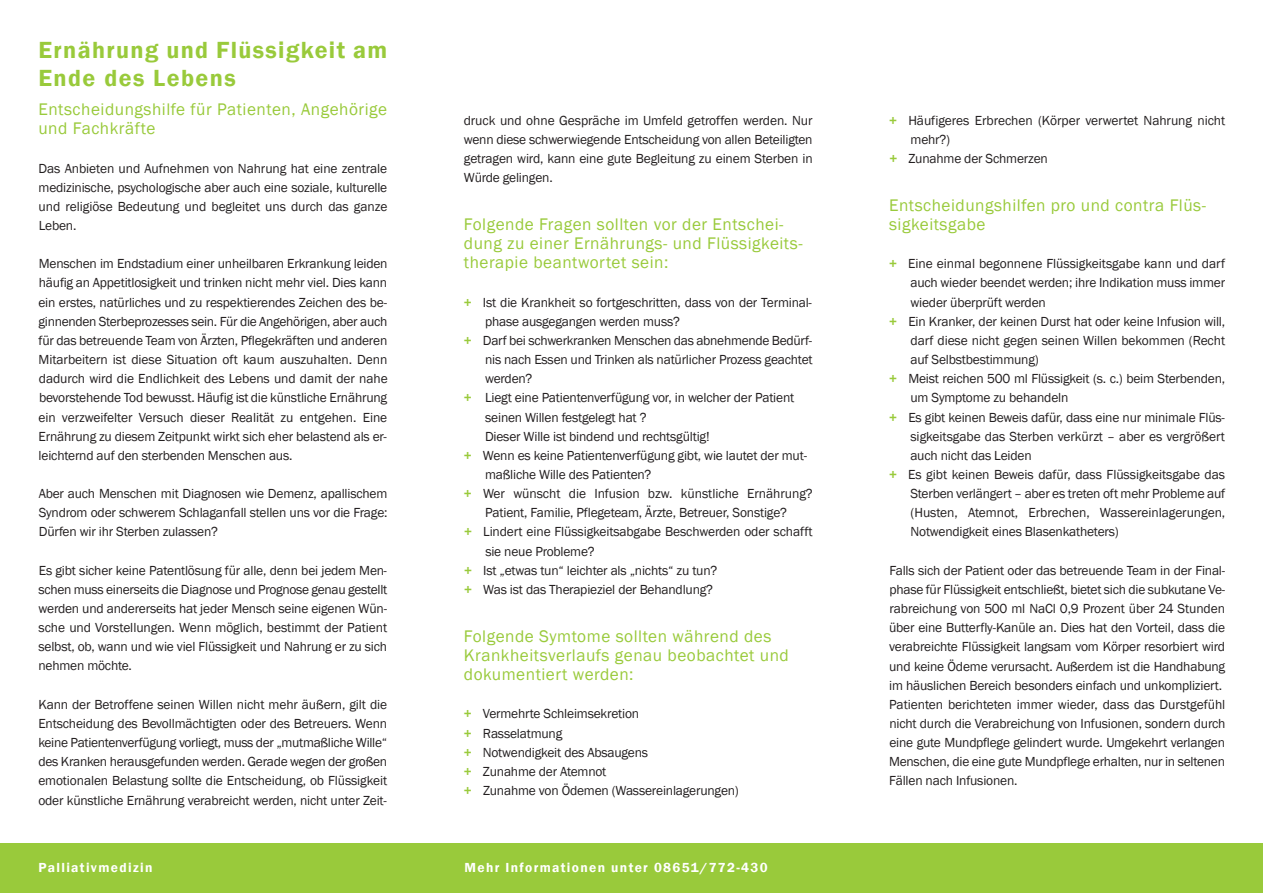
<style>
.page{position:relative;width:1263px;height:893px;background:#fff}
.page>*{position:absolute;margin:0;border:0;box-sizing:border-box;transform-origin:0 0}
.t1{font:600 24px/28.7px "Franklin Gothic";letter-spacing:.055em;color:#99ca3b}
.t2{font:17.25px/19.2px "Franklin Gothic";letter-spacing:.03em;color:#99ca3b}
.t3{font:13.5px/19.2px "Franklin Gothic";letter-spacing:-.015em;color:#231f20;text-align:justify}
.t4{font:600 13.5px "Franklin Gothic";letter-spacing:.1em;color:#fff}
.s1{font-weight:600;color:#99ca3b}
</style>
<div class="page">
<div style="left:0;top:842px;width:1263px;height:50px;background:#99ca3b"></div>
<h1 class="t1" style="left:38px;top:35px;width:350px">ernährung und flüssigkeit am ende des Lebens</h1>
<p class="t2" style="left:38px;top:99px;width:350px">Entscheidungshilfe für Patienten, Angehörige und Fachkräfte</p>
<p class="t3" style="left:38px;top:158px;width:351px">Das Anbieten und Aufnehmen von Nahrung hat eine zentrale medizinische, psychologische aber auch eine soziale, kulturelle und religiöse Bedeutung und begleitet uns durch das ganze Leben.</p>
<p class="t3" style="left:38px;top:254px;width:351px">Menschen im Endstadium einer unheilbaren Erkrankung leiden häufig an Appetitlosigkeit und trinken nicht mehr viel. Dies kann ein erstes, natürliches und zu respektierendes Zeichen des be&shy;ginnenden Sterbeprozesses sein. Für die Angehörigen, aber auch für das betreuende Team von Ärzten, Pflegekräften und anderen Mitarbeitern ist diese Situation oft kaum auszuhalten. Denn dadurch wird die Endlichkeit des Lebens und damit der nahe bevorstehende Tod bewusst. Häufig ist die künstliche Ernährung ein verzweifelter Versuch dieser Realität zu entgehen. Eine Ernährung zu diesem Zeitpunkt wirkt sich eher belastend als er&shy;leichternd auf den sterbenden Menschen aus.</p>
<p class="t3" style="left:39px;top:483px;width:350px">Aber auch Menschen mit Diagnosen wie Demenz, apallischem Syndrom oder schwerem Schlaganfall stellen uns vor die Frage:<br>Dürfen wir ihr Sterben zulassen?</p>
<p class="t3" style="left:38px;top:560px;width:350px">Es gibt sicher keine Patentlösung für alle, denn bei jedem Men&shy;schen muss einerseits die Diagnose und Prognose genau gestellt werden und andererseits hat jeder Mensch seine eigenen Wün&shy;sche und Vorstellungen. Wenn möglich, bestimmt der Patient selbst, ob, wann und wie viel Flüssigkeit und Nahrung er zu sich nehmen möchte.</p>
<p class="t3" style="left:38px;top:694px;width:350px">Kann der Betroffene seinen Willen nicht mehr äußern, gilt die Entscheidung des Bevollmächtigten oder des Betreuers. Wenn keine Patientenverfügung vorliegt, muss der „mutmaßliche Wille“ des Kranken herausgefunden werden. Gerade wegen der großen emotionalen Belastung sollte die Entscheidung, ob Flüssigkeit oder künstliche Ernährung verabreicht werden, nicht unter Zeit-</p>
<p class="t3" style="left:464px;top:110px;width:350px">druck und ohne Gespräche im Umfeld getroffen werden. Nur wenn diese schwerwiegende Entscheidung von allen Beteiligten getragen wird, kann eine gute Begleitung zu einem Sterben in Würde gelingen.</p>
<p class="t2" style="left:464px;top:214px;width:340px">Folgende Fragen sollten vor der Entschei&shy;dung zu einer Ernährungs- und Flüssigkeits&shy;therapie beantwortet sein:</p>
<p class="t3" style="left:464px;top:292px;width:350px"><span class="s1">+</span> Ist die Krankheit so fortgeschritten, dass von der Terminal-</p>
<p class="t3" style="left:485px;top:311px;width:196px">phase ausgegangen werden muss?</p>
<p class="t3" style="left:464px;top:330px;width:350px"><span class="s1">+</span> Darf bei schwerkranken Menschen das abnehmende Bedürf-</p>
<p class="t3" style="left:485px;top:349px;width:329px">nis nach Essen und Trinken als natürlicher Prozess geachtet</p>
<p class="t3" style="left:485px;top:369px;width:49px">werden?</p>
<p class="t3" style="left:464px;top:388px;width:332px"><span class="s1">+</span> Liegt eine Patientenverfügung vor, in welcher der Patient</p>
<p class="t3" style="left:485px;top:407px;width:163px">seinen Willen festgelegt hat ?</p>
<p class="t3" style="left:485px;top:426px;width:226px">Dieser Wille ist bindend und rechtsgültig!</p>
<p class="t3" style="left:464px;top:445px;width:345px"><span class="s1">+</span> Wenn es keine Patientenverfügung gibt, wie lautet der mut-</p>
<p class="t3" style="left:485px;top:464px;width:168px">maßliche Wille des Patienten?</p>
<p class="t3" style="left:464px;top:483px;width:350px"><span class="s1">+</span> Wer wünscht die Infusion bzw. künstliche Ernährung?</p>
<p class="t3" style="left:485px;top:502px;width:303px">Patient, Familie, Pflegeteam, Ärzte, Betreuer, Sonstige?</p>
<p class="t3" style="left:464px;top:522px;width:350px"><span class="s1">+</span> Lindert eine Flüssigkeitsabgabe Beschwerden oder schafft</p>
<p class="t3" style="left:485px;top:541px;width:111px">sie neue Probleme?</p>
<p class="t3" style="left:464px;top:560px;width:255px"><span class="s1">+</span> Ist „etwas tun“ leichter als „nichts“ zu tun?</p>
<p class="t3" style="left:464px;top:579px;width:250px"><span class="s1">+</span> Was ist das Therapieziel der Behandlung?</p>
<p class="t2" style="left:464px;top:626px;width:327px">Folgende Symtome sollten während des<br>Krankheitsverlaufs genau beobachtet und dokumentiert werden:</p>
<p class="t3" style="left:464px;top:703px;width:277px;text-align:left"><span class="s1">+</span> Vermehrte Schleimsekretion<br><span class="s1">+</span> Rasselatmung<br><span class="s1">+</span> Notwendigkeit des Absaugens<br><span class="s1">+</span> Zunahme der Atemnot<br><span class="s1">+</span> Zunahme von Ödemen (Wassereinlagerungen)</p>
<p class="t4" style="left:38px;top:859px;width:116px">Palliativmedizin</p>
<p class="t4" style="left:464px;top:859px;width:305px">Mehr Informationen unter 08651/772-430</p>
<p class="t3" style="left:889px;top:110px;width:338px"><span class="s1">+</span> Häufigeres Erbrechen (Körper verwertet Nahrung nicht</p>
<p class="t3" style="left:910px;top:129px;width:41px">mehr?)</p>
<p class="t3" style="left:889px;top:148px;width:160px"><span class="s1">+</span> Zunahme der Schmerzen</p>
<p class="t2" style="left:889px;top:195px;width:319px">Entscheidungshilfen pro und contra Flüs&shy;sigkeitsgabe</p>
<p class="t3" style="left:889px;top:254px;width:337px"><span class="s1">+</span> Eine einmal begonnene Flüssigkeitsgabe kann und darf</p>
<p class="t3" style="left:910px;top:273px;width:316px">auch wieder beendet werden; ihre Indikation muss immer</p>
<p class="t3" style="left:910px;top:292px;width:137px">wieder überprüft werden</p>
<p class="t3" style="left:889px;top:311px;width:337px"><span class="s1">+</span> Ein Kranker, der keinen Durst hat oder keine Infusion will,</p>
<p class="t3" style="left:910px;top:330px;width:316px">darf diese nicht gegen seinen Willen bekommen (Recht</p>
<p class="t3" style="left:910px;top:349px;width:130px">auf Selbstbestimmung)</p>
<p class="t3" style="left:889px;top:369px;width:337px"><span class="s1">+</span> Meist reichen 500 ml Flüssigkeit (s. c.) beim Sterbenden,</p>
<p class="t3" style="left:910px;top:388px;width:159px">um Symptome zu behandeln</p>
<p class="t3" style="left:889px;top:407px;width:337px"><span class="s1">+</span> Es gibt keinen Beweis dafür, dass eine nur minimale Flüs-</p>
<p class="t3" style="left:910px;top:426px;width:316px">sigkeitsgabe das Sterben verkürzt – aber es vergrößert</p>
<p class="t3" style="left:910px;top:445px;width:123px">auch nicht das Leiden</p>
<p class="t3" style="left:889px;top:464px;width:338px"><span class="s1">+</span> Es gibt keinen Beweis dafür, dass Flüssigkeitsgabe das</p>
<p class="t3" style="left:910px;top:483px;width:316px">Sterben verlängert – aber es treten oft mehr Probleme auf</p>
<p class="t3" style="left:910px;top:502px;width:316px">(Husten, Atemnot, Erbrechen, Wassereinlagerungen,</p>
<p class="t3" style="left:910px;top:522px;width:210px">Notwendigkeit eines Blasenkatheters)</p>
<p class="t3" style="left:889px;top:560px;width:338px;text-align:left">Falls sich der Patient oder das betreuende Team in der Final&shy;phase für Flüssigkeit entschließt, bietet sich die subkutane Ve&shy;rabreichung von 500 ml NaCl 0,9 Prozent über 24 Stunden über eine Butterfly-Kanüle an. Dies hat den Vorteil, dass die verabreichte Flüssigkeit langsam vom Körper resorbiert wird und keine Ödeme verursacht. Außerdem ist die Handhabung im häuslichen Bereich besonders einfach und unkompliziert.<br>Patienten berichteten immer wieder, dass das Durstgefühl nicht durch die Verabreichung von Infusionen, sondern durch eine gute Mundpflege gelindert wurde. Umgekehrt verlangen Menschen, die eine gute Mundpflege erhalten, nur in seltenen Fällen nach Infusionen.</p>
</div>
